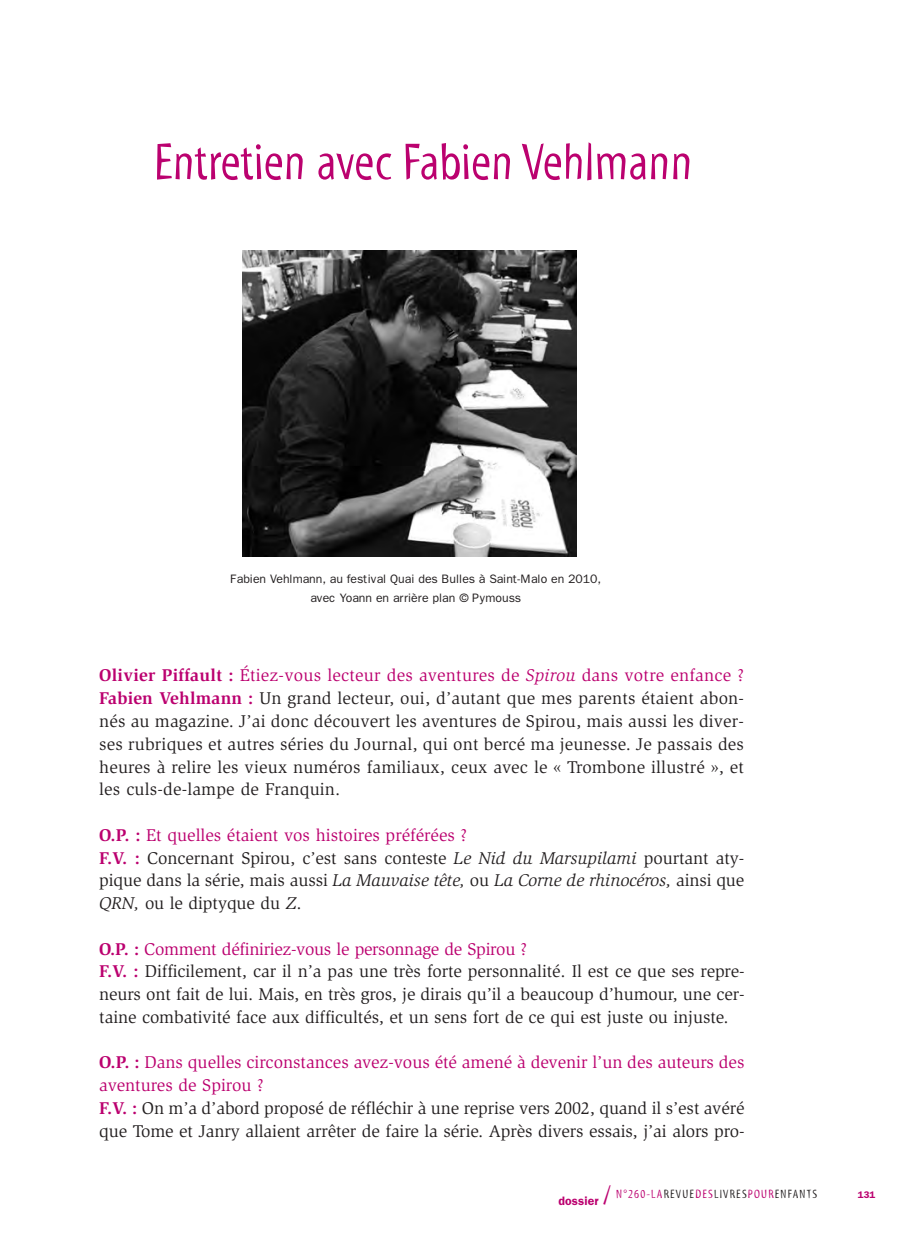
<style>
.page{position:relative;width:918px;height:1241px;background:#fff}
.page>*{position:absolute;margin:0;border:0;box-sizing:border-box;transform-origin:0 0}
.t1{font:52.5px "Myriad Tilt";color:#bb016f}
.t2{font:17.5px/22.8px "Slimbach";letter-spacing:-.005em;color:#231f20}
.t3{font:12.25px/19.2px "Franklin Gothic";letter-spacing:-.005em;color:#231f20;text-align:center}
.t4{font:12.25px "Myriad Tilt";letter-spacing:.1em;color:#231f20}
.t5{font:600 9.62px "Franklin Gothic";color:#bb016f}
.s1{font-weight:700;color:#bb016f}
.s2{color:#bb016f}
.s3{font-style:italic;color:#bb016f}
.s4{font-style:italic}
.s5{font-family:"Franklin Gothic";font-weight:600;color:#bb016f}
.s6{font-size:26.25px;color:#bb016f}
</style>
<div class="page">
<img style="left:243px;top:251px;width:333px;height:305px">
<h1 class="t1" style="left:153px;top:142px;width:540px">Entretien avec Fabien Vehlmann</h1>
<p class="t3" style="left:230px;top:569px;width:372px">Fabien Vehlmann, au festival Quai des Bulles à Saint-Malo en 2010, avec Yoann en arrière plan © Pymouss</p>
<p class="t2" style="left:99px;top:665px;width:646px;text-align:justify"><span class="s1">Olivier Piffault :</span> <span class="s2">Étiez-vous lecteur des aventures de</span> <span class="s3">Spirou</span> <span class="s2">dans votre enfance ?<br></span><span class="s1">Fabien Vehlmann :</span> Un grand lecteur, oui, d’autant que mes parents étaient abon&shy;nés au magazine. J’ai donc découvert les aventures de Spirou, mais aussi les diver&shy;ses rubriques et autres séries du Journal, qui ont bercé ma jeunesse. Je passais des heures à relire les vieux numéros familiaux, ceux avec le « Trombone illustré », et les culs-de-lampe de Franquin.</p>
<p class="t2" style="left:99px;top:824px;width:646px"><span class="s1">O.P. :</span> <span class="s2">Et quelles étaient vos histoires préférées ?<br></span><span class="s1">F.V. :</span> Concernant Spirou, c’est sans conteste <span class="s4">Le Nid du Marsupilami</span> pourtant aty&shy;pique dans la série, mais aussi <span class="s4">La Mauvaise tête,</span> ou <span class="s4">La Corne de rhinocéros,</span> ainsi que <span class="s4">QRN,</span> ou le diptyque du <span class="s4">Z</span>.</p>
<p class="t2" style="left:99px;top:938px;width:647px"><span class="s1">O.P. :</span> <span class="s2">Comment définiriez-vous le personnage de Spirou ?<br></span><span class="s1">F.V. :</span> Difficilement, car il n’a pas une très forte personnalité. Il est ce que ses repre&shy;neurs ont fait de lui. Mais, en très gros, je dirais qu’il a beaucoup d’humour, une cer&shy;taine combativité face aux difficultés, et un sens fort de ce qui est juste ou injuste.</p>
<p class="t2" style="left:99px;top:1052px;width:647px"><span class="s1">O.P. :</span> <span class="s2">Dans quelles circonstances avez-vous été amené à devenir l’un des auteurs des aventures de Spirou ?<br></span><span class="s1">F.V. :</span> On m’a d’abord proposé de réfléchir à une reprise vers 2002, quand il s’est avéré que Tome et Janry allaient arrêter de faire la série. Après divers essais, j’ai alors pro-</p>
<p class="t4" style="left:558px;top:1188px;width:260px"><span class="s5">dossier</span> <span class="s6">/</span> <span class="s2">N°260-LA</span>REVUE<span class="s2">DES</span>LIVRES<span class="s2">POUR</span>ENFANTS</p>
<p class="t5" style="left:858px;top:1188px;width:19px">131</p>
</div>
